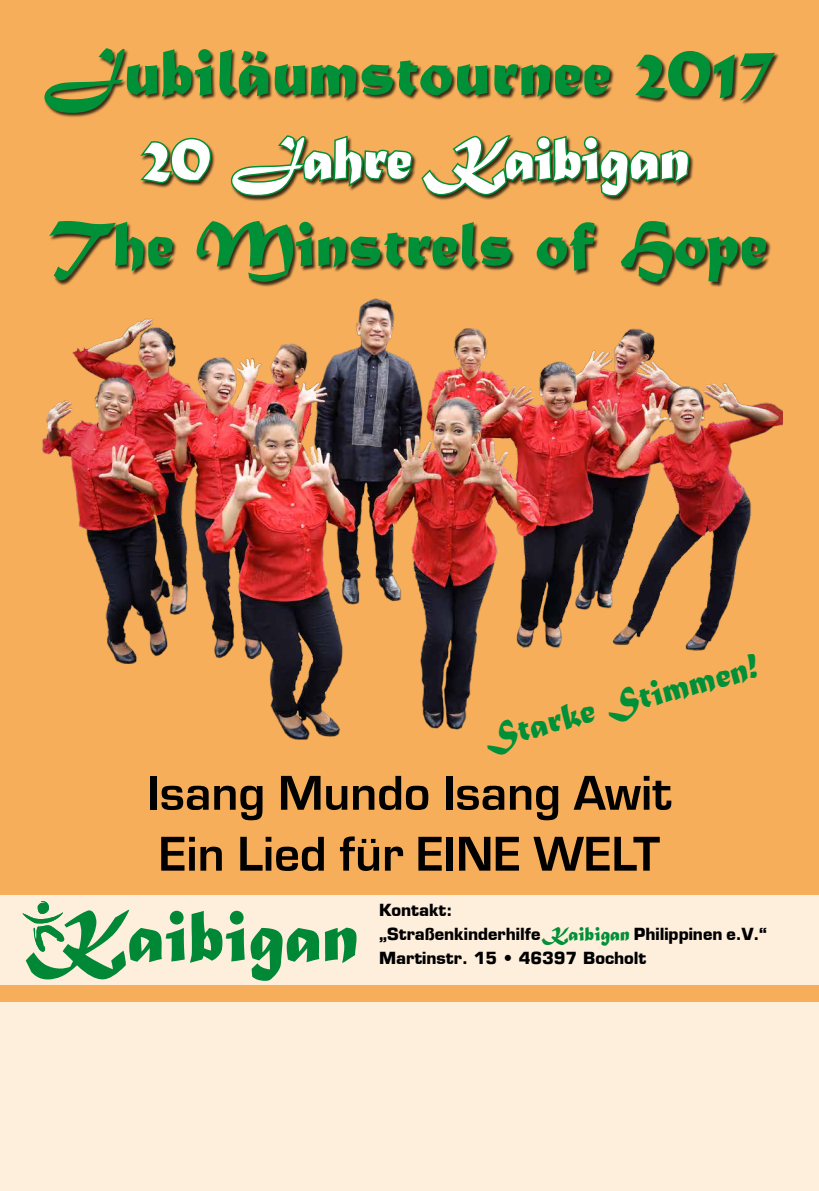
<style>
.page{position:relative;width:819px;height:1191px;background:#f7ae5a}
.page>*{position:absolute;margin:0;border:0;box-sizing:border-box;transform-origin:0 0}
.t1{font:70.26px "Matura MT Script Capitals";color:#009037}
.t2{font:67.29px "Matura MT Script Capitals";color:#009037}
.t3{font:63px "Matura MT Script Capitals";letter-spacing:-.015em;color:#fff}
.t4{font:700 50.75px/60.9px "Eurostile T";color:#000}
.t5{font:37.8px "Matura MT Script Capitals";color:#009037}
.t6{font:700 16.28px/23.9px "Eurostile";color:#000}
.s1{font-family:"Matura MT Script Capitals";font-weight:400;font-size:20.21px;color:#009037}
</style>
<div class="page">
<img style="left:42px;top:298px;width:741px;height:441px">
<div style="left:0;top:895px;width:819px;height:89px;background:#feefdd"></div>
<div style="left:0;top:1002px;width:819px;height:189px;background:#feefdd"></div>
<div style="left:44px;top:48px;width:735px;height:239px;background:#000;opacity:.75"></div>
<svg style="left:136px;top:136px;width:77px;height:49px"></svg>
<svg style="left:229px;top:48px;width:461px;height:150px"></svg>
<svg style="left:22px;top:901px;width:334px;height:79px"></svg>
<h1 class="t1" style="left:43px;top:29px;width:731px">Jubiläumstournee 2017</h1>
<h3 class="t3" style="left:142px;top:120px;width:549px">20 Jahre Kaibigan</h3>
<h2 class="t2" style="left:49px;top:203px;width:719px">The Minstrels of Hope</h2>
<h3 class="t5" style="left:479px;top:716px;width:284px;rotate:-15deg">Starke Stimmen!</h3>
<h3 class="t4" style="left:147px;top:763px;width:526px">Isang Mundo Isang Awit<br>Ein Lied für eine Welt</h3>
<p class="t6" style="left:379px;top:898px;width:389px">Kontakt:<br>„Straßenkinderhilfe <span class="s1">Kaibigan</span> Philippinen e.V.“<br>Martinstr. 15 • 46397 Bocholt</p>
</div>
